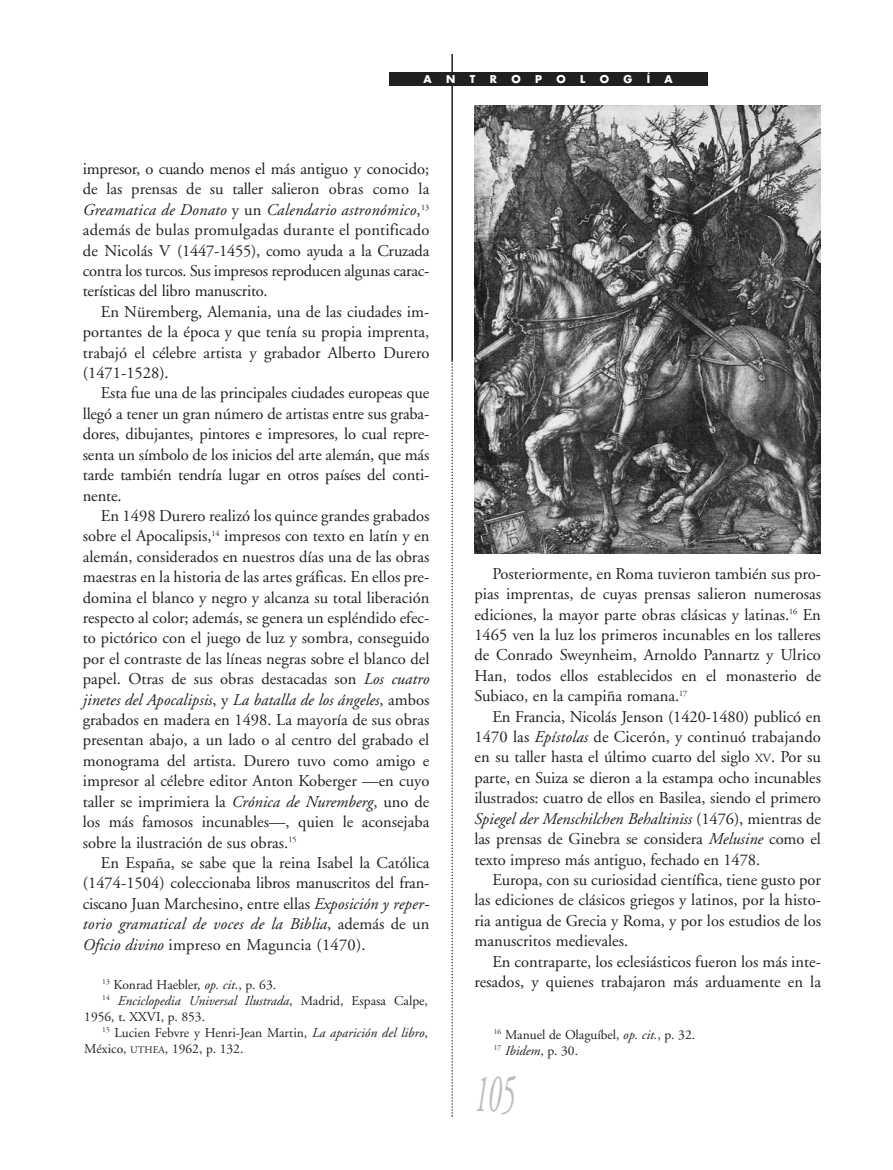
<style>
.page{position:relative;width:893px;height:1170px;background:#fff}
.page>*{position:absolute;margin:0;border:0;box-sizing:border-box;transform-origin:0 0}
.t1{font:italic 54px "Adobe Garamond";color:#bcbdc0;scale:.5 1}
.t2{font:16.5px/20.4px "Adobe Garamond";color:#231f20;text-align:justify}
.t3{font:13.5px/15.9px "Adobe Garamond";color:#231f20}
.t4{font:italic 13.5px "Adobe Garamond";color:#231f20}
.t5{font:700 10.5px "Futura";color:#fff}
.s1{font-style:italic}
.s2{font-style:normal}
.s3{font-size:10.2px}
.s4{font-size:12.3px}
</style>
<div class="page">
<hr style="left:451px;top:54px;width:2px;height:306px;background:#231f20">
<svg style="left:451px;top:360px;width:2px;height:756px"></svg>
<div style="left:389px;top:72px;width:318px;height:14px;background:#231f20"></div>
<img style="left:474px;top:105px;width:347px;height:448px">
<p class="t5" style="left:424px;top:74px;width:10px">A</p>
<p class="t5" style="left:446px;top:74px;width:11px">N</p>
<p class="t5" style="left:470px;top:74px;width:7px">T</p>
<p class="t5" style="left:490px;top:74px;width:9px">R</p>
<p class="t5" style="left:511px;top:74px;width:11px">O</p>
<p class="t5" style="left:535px;top:74px;width:8px">P</p>
<p class="t5" style="left:556px;top:74px;width:11px">O</p>
<p class="t5" style="left:580px;top:74px;width:7px">L</p>
<p class="t5" style="left:600px;top:74px;width:11px">O</p>
<p class="t5" style="left:623px;top:74px;width:10px">G</p>
<p class="t5" style="left:647px;top:74px;width:5px">Í</p>
<p class="t5" style="left:664px;top:74px;width:10px">A</p>
<p class="t2" style="left:83px;top:160px;width:348px">impresor, o cuando menos el más antiguo y conocido; de las prensas de su taller salieron obras como la <span class="s1">Greamatica de Donato</span> y un <span class="s1">Calendario astronómico</span>,<sup>13 </sup>además de bulas promulgadas durante el pontificado de Nicolás V (1447-1455), como ayuda a la Cruzada contra los turcos. Sus impresos reproducen algunas carac&shy;terísticas del libro manuscrito.</p>
<p class="t2" style="left:83px;top:303px;width:348px;text-indent:18px">En Nüremberg, Alemania, una de las ciudades im&shy;portantes de la época y que tenía su propia imprenta, trabajó el célebre artista y grabador Alberto Durero (1471-1528).</p>
<p class="t2" style="left:83px;top:384px;width:348px;text-indent:18px">Esta fue una de las principales ciudades europeas que llegó a tener un gran número de artistas entre sus graba&shy;dores, dibujantes, pintores e impresores, lo cual repre&shy;senta un símbolo de los inicios del arte alemán, que más tarde también tendría lugar en otros países del conti&shy;nente.</p>
<p class="t2" style="left:83px;top:507px;width:348px;text-indent:18px">En 1498 Durero realizó los quince grandes grabados sobre el Apocalipsis,<sup>14</sup> impresos con texto en latín y en alemán, considerados en nuestros días una de las obras maestras en la historia de las artes gráficas. En ellos pre&shy;domina el blanco y negro y alcanza su total liberación respecto al color; además, se genera un espléndido efec&shy;to pictórico con el juego de luz y sombra, conseguido por el contraste de las líneas negras sobre el blanco del papel. Otras de sus obras destacadas son <span class="s1">Los cuatro jinetes del Apocalipsis</span>, y <span class="s1">La batalla de los ángeles</span>, ambos grabados en madera en 1498. La mayoría de sus obras presentan abajo, a un lado o al centro del grabado el monograma del artista. Durero tuvo como amigo e impresor al célebre editor Anton Koberger —en cuyo taller se imprimiera la <span class="s1">Crónica de Nuremberg</span>, uno de los más famosos incunables—, quien le aconsejaba sobre la ilustración de sus obras.<sup>15</sup></p>
<p class="t2" style="left:83px;top:853px;width:348px;text-indent:18px">En España, se sabe que la reina Isabel la Católica (1474-1504) coleccionaba libros manuscritos del fran&shy;ciscano Juan Marchesino, entre ellas <span class="s1">Exposición y reper&shy;torio gramatical de voces de la Biblia</span>, además de un <span class="s1">Oficio divino</span> impreso en Maguncia (1470).</p>
<p class="t3" style="left:102px;top:977px;width:175px"><sup>13</sup> Konrad Haebler, <span class="s1">op. cit.</span>, p. 63.</p>
<p class="t4" style="left:102px;top:995px;width:327px"><sup>14</sup> Enciclopedia Universal Ilustrada<span class="s2">, Madrid, Espasa Calpe,</span></p>
<p class="t3" style="left:84px;top:1009px;width:122px">1956, t. XXVI, p. 853.</p>
<p class="t3" style="left:102px;top:1025px;width:327px"><sup>15</sup> Lucien Febvre y Henri-Jean Martin, <span class="s1">La aparición del libro</span>,</p>
<p class="t3" style="left:84px;top:1041px;width:161px">México, <span class="s3">UTHEA</span>, 1962, p. 132.</p>
<p class="t2" style="left:474px;top:564px;width:348px;text-indent:18px">Posteriormente, en Roma tuvieron también sus pro&shy;pias imprentas, de cuyas prensas salieron numerosas ediciones, la mayor parte obras clásicas y latinas.<sup>16</sup> En 1465 ven la luz los primeros incunables en los talleres de Conrado Sweynheim, Arnoldo Pannartz y Ulrico Han, todos ellos establecidos en el monasterio de Subiaco, en la campiña romana.<sup>17</sup></p>
<p class="t2" style="left:474px;top:707px;width:348px;text-indent:18px">En Francia, Nicolás Jenson (1420-1480) publicó en 1470 las <span class="s1">Epístolas</span> de Cicerón, y continuó trabajando en su taller hasta el último cuarto del siglo <span class="s4">XV</span>. Por su parte, en Suiza se dieron a la estampa ocho incunables ilustrados: cuatro de ellos en Basilea, siendo el primero <span class="s1">Spiegel der Menschilchen Behaltiniss</span> (1476), mientras de las prensas de Ginebra se considera <span class="s1">Melusine</span> como el texto impreso más antiguo, fechado en 1478.</p>
<p class="t2" style="left:474px;top:870px;width:348px;text-indent:18px">Europa, con su curiosidad científica, tiene gusto por las ediciones de clásicos griegos y latinos, por la histo&shy;ria antigua de Grecia y Roma, y por los estudios de los manuscritos medievales.</p>
<p class="t2" style="left:474px;top:952px;width:348px;text-align:right">En contraparte, los eclesiásticos fueron los más inte&shy;resados, y quienes trabajaron más arduamente en la</p>
<p class="t3" style="left:494px;top:1027px;width:203px"><sup>16</sup> Manuel de Olaguíbel, <span class="s1">op. cit.</span>, p. 32.<br><sup>17</sup> <span class="s1">Ibidem</span>, p. 30.</p>
<h1 class="t1" style="left:474px;top:1071px;width:82px">105</h1>
</div>
